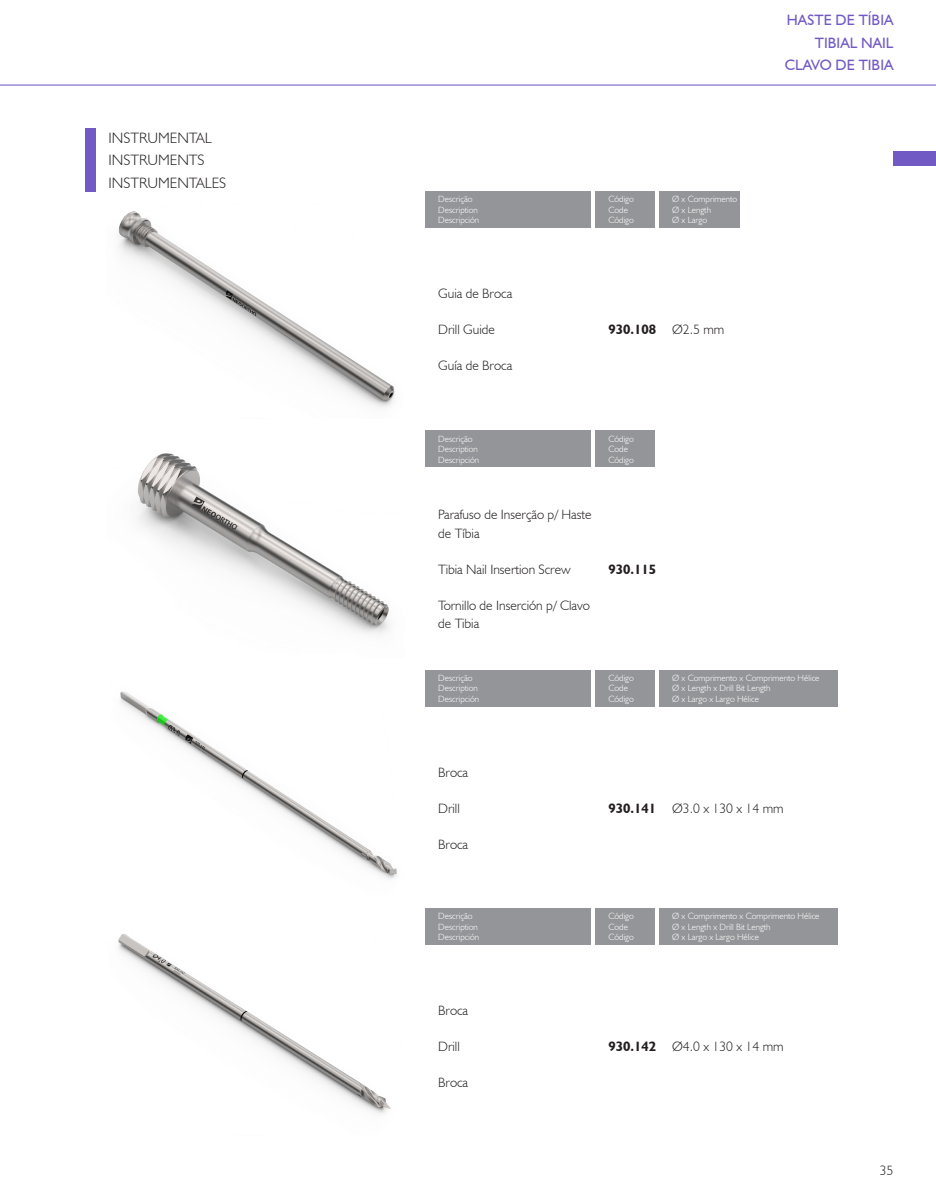
<style>
.page{position:relative;width:936px;height:1191px;background:#fff}
.page>*{position:absolute;margin:0;border:0;box-sizing:border-box;transform-origin:0 0}
.t1{font:300 15px/22.5px "Humanist 521 BT";color:#231f20}
.t2{font:15px/22.5px "Humanist 521 BT";color:#725ac5;text-align:right}
.desc-instrumental{font:300 13.5px/18px "Humanist 521 BT";color:#231f20}
.desc-instrumental-2{font:700 13.5px "Humanist 521 BT";color:#231f20}
.tabela-cabecalho{font:300 9px "Humanist 521 BT";color:#fff}
</style>
<div class="page">
<hr style="left:0;top:85px;width:935px;height:1px;background:#725ac5">
<div style="left:85px;top:128px;width:11px;height:63px;background:#725ac5"></div>
<div style="left:893px;top:151px;width:42px;height:15px;background:#725ac5"></div>
<div style="left:425px;top:191px;width:166px;height:36px;background:#939598"></div>
<div style="left:659px;top:191px;width:81px;height:36px;background:#939598"></div>
<div style="left:595px;top:191px;width:60px;height:36px;background:#939598"></div>
<img style="left:118px;top:211px;width:277px;height:197px">
<div style="left:425px;top:431px;width:166px;height:36px;background:#939598"></div>
<div style="left:595px;top:431px;width:60px;height:36px;background:#939598"></div>
<img style="left:137px;top:453px;width:252px;height:181px">
<div style="left:425px;top:670px;width:166px;height:36px;background:#939598"></div>
<div style="left:595px;top:670px;width:60px;height:36px;background:#939598"></div>
<img style="left:120px;top:691px;width:277px;height:188px">
<div style="left:659px;top:670px;width:179px;height:36px;background:#939598"></div>
<div style="left:425px;top:908px;width:166px;height:36px;background:#939598"></div>
<div style="left:595px;top:908px;width:60px;height:36px;background:#939598"></div>
<img style="left:118px;top:934px;width:273px;height:180px">
<div style="left:659px;top:908px;width:179px;height:36px;background:#939598"></div>
<h1 class="t1" style="left:108px;top:126px;width:119px">INSTRUMENTAL<br>INSTRUMENTS<br>INSTRUMENTALES</h1>
<h1 class="t2" style="left:784px;top:9px;width:110px">HASTE DE TÍBIA<br>TIBIAL NAIL<br>CLAVO DE TIBIA</h1>
<p class="tabela-cabecalho" style="left:438px;top:194px;width:36px">Descrição</p>
<p class="tabela-cabecalho" style="left:438px;top:204px;width:41px">Description</p>
<p class="tabela-cabecalho" style="left:438px;top:215px;width:42px">Descripción</p>
<p class="desc-instrumental" style="left:438px;top:284px;width:76px">Guia de Broca</p>
<p class="desc-instrumental" style="left:438px;top:320px;width:58px">Drill Guide</p>
<p class="desc-instrumental" style="left:438px;top:356px;width:76px">Guía de Broca</p>
<p class="tabela-cabecalho" style="left:608px;top:194px;width:27px">Código</p>
<p class="tabela-cabecalho" style="left:608px;top:204px;width:21px">Code</p>
<p class="tabela-cabecalho" style="left:608px;top:215px;width:27px">Código</p>
<p class="tabela-cabecalho" style="left:672px;top:194px;width:67px">Ø x Comprimento</p>
<p class="tabela-cabecalho" style="left:672px;top:204px;width:40px">Ø x Length</p>
<p class="tabela-cabecalho" style="left:672px;top:215px;width:36px">Ø x Largo</p>
<p class="desc-instrumental-2" style="left:608px;top:321px;width:49px">930.108</p>
<p class="desc-instrumental" style="left:672px;top:320px;width:54px">Ø2.5 mm</p>
<p class="tabela-cabecalho" style="left:438px;top:433px;width:36px">Descrição</p>
<p class="tabela-cabecalho" style="left:438px;top:443px;width:41px">Description</p>
<p class="tabela-cabecalho" style="left:438px;top:454px;width:42px">Descripción</p>
<p class="tabela-cabecalho" style="left:608px;top:433px;width:27px">Código</p>
<p class="tabela-cabecalho" style="left:608px;top:443px;width:21px">Code</p>
<p class="tabela-cabecalho" style="left:608px;top:454px;width:27px">Código</p>
<p class="desc-instrumental" style="left:438px;top:505px;width:155px">Parafuso de Inserção p/ Haste de Tíbia</p>
<p class="desc-instrumental" style="left:438px;top:559px;width:134px">Tibia Nail Insertion Screw</p>
<p class="desc-instrumental" style="left:438px;top:595px;width:153px">Tornillo de Inserción p/ Clavo de Tibia</p>
<p class="desc-instrumental-2" style="left:608px;top:560px;width:49px">930.115</p>
<p class="tabela-cabecalho" style="left:438px;top:672px;width:36px">Descrição</p>
<p class="tabela-cabecalho" style="left:438px;top:683px;width:41px">Description</p>
<p class="tabela-cabecalho" style="left:438px;top:693px;width:42px">Descripción</p>
<p class="tabela-cabecalho" style="left:608px;top:672px;width:27px">Código</p>
<p class="tabela-cabecalho" style="left:608px;top:683px;width:21px">Code</p>
<p class="tabela-cabecalho" style="left:608px;top:693px;width:27px">Código</p>
<p class="tabela-cabecalho" style="left:672px;top:672px;width:149px">Ø x Comprimento x Comprimento Hélice</p>
<p class="tabela-cabecalho" style="left:672px;top:683px;width:100px">Ø x Length x Drill Bit Length</p>
<p class="tabela-cabecalho" style="left:672px;top:693px;width:88px">Ø x Largo x Largo Hélice</p>
<p class="desc-instrumental" style="left:438px;top:763px;width:31px">Broca</p>
<p class="desc-instrumental" style="left:438px;top:799px;width:23px">Drill</p>
<p class="desc-instrumental" style="left:438px;top:835px;width:31px">Broca</p>
<p class="desc-instrumental-2" style="left:608px;top:799px;width:49px">930.141</p>
<p class="desc-instrumental" style="left:672px;top:799px;width:113px">Ø3.0 x 130 x 14 mm</p>
<p class="tabela-cabecalho" style="left:438px;top:910px;width:36px">Descrição</p>
<p class="tabela-cabecalho" style="left:438px;top:921px;width:41px">Description</p>
<p class="tabela-cabecalho" style="left:438px;top:931px;width:42px">Descripción</p>
<p class="desc-instrumental" style="left:438px;top:1001px;width:31px">Broca</p>
<p class="desc-instrumental" style="left:438px;top:1037px;width:23px">Drill</p>
<p class="desc-instrumental" style="left:438px;top:1073px;width:31px">Broca</p>
<p class="tabela-cabecalho" style="left:608px;top:910px;width:27px">Código</p>
<p class="tabela-cabecalho" style="left:608px;top:921px;width:21px">Code</p>
<p class="tabela-cabecalho" style="left:608px;top:931px;width:27px">Código</p>
<p class="tabela-cabecalho" style="left:672px;top:910px;width:149px">Ø x Comprimento x Comprimento Hélice</p>
<p class="tabela-cabecalho" style="left:672px;top:921px;width:100px">Ø x Length x Drill Bit Length</p>
<p class="tabela-cabecalho" style="left:672px;top:931px;width:88px">Ø x Largo x Largo Hélice</p>
<p class="desc-instrumental-2" style="left:608px;top:1038px;width:49px">930.142</p>
<p class="desc-instrumental" style="left:672px;top:1037px;width:113px">Ø4.0 x 130 x 14 mm</p>
<h2 class="desc-instrumental" style="left:879px;top:1161px;width:15px">35</h2>
</div>
